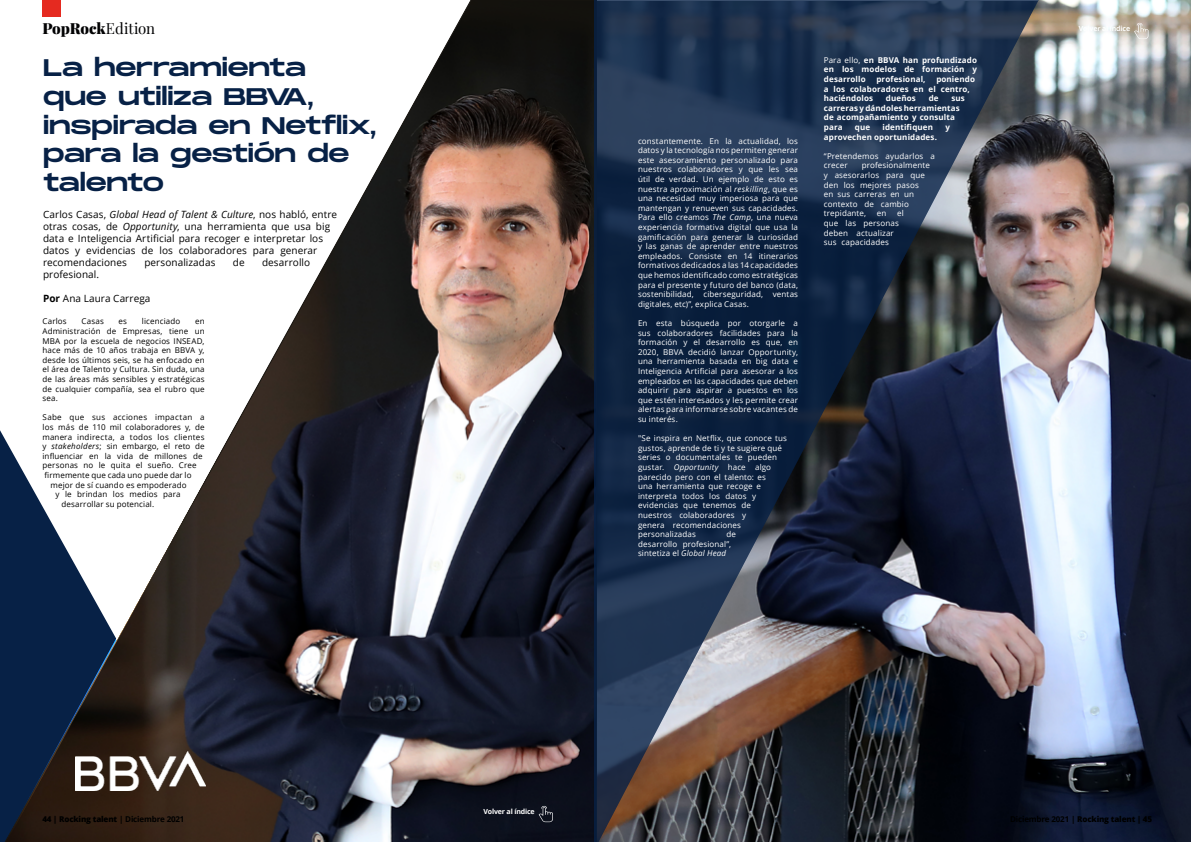
<style>
.page{position:relative;width:1191px;height:842px;background:#fff}
.page>*{position:absolute;margin:0;border:0;box-sizing:border-box;transform-origin:0 0}
.t1{font:24px/28.8px "Monument Extended";letter-spacing:-.01em;color:#072146}
.t2{font:900 15px "Playfair Display";letter-spacing:-.01em;color:#020203}
.t3{font:10px/12px "Open Sans";letter-spacing:.005em;color:#000}
.t4{font:8px/9.6px "Open Sans";letter-spacing:.015em;color:#fff}
.t5{font:8px/9.6px "Open Sans";letter-spacing:.015em;color:#000;text-align:justify}
.t6{font:700 8px/9.6px "Open Sans";letter-spacing:.015em;color:#fff}
.t7{font:8px "Open Sans";letter-spacing:.035em;color:#000}
.t8{font:800 8px "Open Sans";letter-spacing:-.02em;color:#000}
.t9{font:700 7px "Open Sans";letter-spacing:-.02em;color:#fff}
.s1{font-weight:400}
.s2{font-style:italic}
.s3{font-weight:700}
</style>
<div class="page">
<svg style="left:42px;top:0;width:552px;height:842px"></svg>
<svg style="left:0;top:383px;width:258px;height:459px"></svg>
<img style="left:75px;top:752px;width:130px;height:39px">
<img style="left:598px;top:0;width:593px;height:842px">
<svg style="left:1134px;top:23px;width:14px;height:16px"></svg>
<svg style="left:539px;top:806px;width:14px;height:16px"></svg>
<h2 class="t2" style="left:42px;top:16px;width:114px">PopRock<span class="s1">Edition</span></h2>
<h1 class="t1" style="left:43px;top:53px;width:335px">La herramienta<br>que utiliza BBVA, inspirada en Netflix, para la gestión de talento</h1>
<p class="t3" style="left:43px;top:208px;width:295px">Carlos Casas, <span class="s2">Global Head of Talent &amp; Culture</span>, nos habló, entre otras cosas, de <span class="s2">Opportunity</span>, una herramienta que usa big data e Inteligencia Artificial para recoger e interpretar los datos y evidencias de los colaboradores para generar recomendaciones</p>
<p class="t3" style="left:144px;top:256px;width:73px">personalizadas</p>
<p class="t3" style="left:233px;top:256px;width:13px">de</p>
<p class="t3" style="left:262px;top:256px;width:50px">desarrollo</p>
<p class="t3" style="left:43px;top:268px;width:57px">profesional.</p>
<p class="t3" style="left:43px;top:292px;width:109px"><span class="s3">Por</span> Ana Laura Carrega</p>
<p class="t5" style="left:43px;top:316px;width:26px">Carlos</p>
<p class="t5" style="left:82px;top:316px;width:24px">Casas</p>
<p class="t5" style="left:119px;top:316px;width:10px">es</p>
<p class="t5" style="left:142px;top:316px;width:40px">licenciado</p>
<p class="t5" style="left:43px;top:316px;width:164px;text-indent:152px">en Administración de Empresas, tiene un MBA por la escuela de negocios INSEAD, hace más de 10 años trabaja en BBVA y, desde los últimos seis, se ha enfocado en el área de Talento y Cultura. Sin duda, una de las áreas más sensibles y estratégicas de cualquier compañía, sea el rubro que sea.</p>
<p class="t7" style="left:43px;top:412px;width:163px">Sabe que sus acciones impactan a</p>
<p class="t5" style="left:43px;top:422px;width:164px">los más de 110 mil colaboradores y, de</p>
<p class="t7" style="left:43px;top:431px;width:164px">manera indirecta, a todos los clientes</p>
<p class="t5" style="left:43px;top:441px;width:163px">y <span class="s2">stakeholders</span>; sin embargo, el reto de</p>
<p class="t5" style="left:43px;top:451px;width:162px">influenciar en la vida de millones de</p>
<p class="t5" style="left:43px;top:460px;width:156px">personas no le quita el sueño. Cree</p>
<p class="t5" style="left:45px;top:470px;width:149px">firmemente que cada uno puede dar lo</p>
<p class="t5" style="left:51px;top:480px;width:138px">mejor de sí cuando es empoderado</p>
<p class="t5" style="left:56px;top:489px;width:126px">y le brindan los medios para</p>
<p class="t5" style="left:62px;top:499px;width:94px">desarrollar su potencial.</p>
<p class="t4" style="left:638px;top:136px;width:162px;text-align:justify">constantemente. En la actualidad, los datos y la tecnología nos permiten generar este asesoramiento personalizado para nuestros colaboradores y que les sea útil de verdad. Un ejemplo de esto es nuestra aproximación al <span class="s2">reskilling</span>, que es una necesidad muy imperiosa para que mantengan y renueven sus capacidades.<br>Para ello creamos <span class="s2">The Camp</span>, una nueva experiencia formativa digital que usa la gamificación para generar la curiosidad y las ganas de aprender entre nuestros empleados. Consiste en 14 itinerarios formativos dedicados a las 14 capacidades que hemos identificado como estratégicas para el presente y futuro del banco (data, sostenibilidad, ciberseguridad, ventas digitales, etc)”, explica Casas.</p>
<p class="t4" style="left:638px;top:318px;width:162px;text-align:justify">En esta búsqueda por otorgarle a sus colaboradores facilidades para la formación y el desarrollo es que, en 2020, BBVA decidió lanzar Opportunity, una herramienta basada en big data e Inteligencia Artificial para asesorar a los empleados en las capacidades que deben adquirir para aspirar a puestos en los que estén interesados y les permite crear alertas para informarse sobre vacantes de su interés.</p>
<p class="t4" style="left:638px;top:433px;width:150px">"Se inspira en Netflix, que conoce tus gustos, aprende de ti y te sugiere qué series o documentales te pueden gustar. <span class="s2">Opportunity</span> hace algo parecido pero con el talento: es<br>una herramienta que recoge e interpreta todos los datos y evidencias que tenemos de<br>nuestros colaboradores y<br>genera recomendaciones personalizadas</p>
<p class="t4" style="left:638px;top:529px;width:99px;text-indent:88px">de desarrollo profesional”, sintetiza el <span class="s2">Global Head</span></p>
<p class="t6" style="left:824px;top:55px;width:155px;text-align:justify"><span class="s1">Para ello,</span> en BBVA han profundizado en los modelos de formación y desarrollo</p>
<p class="t6" style="left:876px;top:74px;width:51px">profesional,</p>
<p class="t6" style="left:824px;top:74px;width:153px;text-indent:112px">poniendo a los colaboradores en el centro, haciéndolos</p>
<p class="t6" style="left:886px;top:93px;width:31px">dueños</p>
<p class="t6" style="left:928px;top:93px;width:11px">de</p>
<p class="t6" style="left:824px;top:93px;width:142px;text-indent:127px">sus carreras y dándoles herramientas de acompañamiento y consulta para</p>
<p class="t6" style="left:855px;top:122px;width:17px">que</p>
<p class="t6" style="left:882px;top:122px;width:52px">identifiquen</p>
<p class="t6" style="left:945px;top:122px;width:6px">y</p>
<p class="t6" style="left:824px;top:132px;width:115px">aprovechen oportunidades.</p>
<p class="t4" style="left:824px;top:151px;width:112px">“Pretendemos ayudarlos a crecer</p>
<p class="t4" style="left:824px;top:161px;width:107px;text-indent:38px">profesionalmente y asesorarlos para que den los mejores pasos en sus carreras en un contexto de cambio trepidante,</p>
<p class="t4" style="left:824px;top:209px;width:82px;text-indent:73px">el que las personas deben actualizar sus capacidades</p>
<p class="t4" style="left:877px;top:209px;width:11px">en</p>
<p class="t9" style="left:1079px;top:23px;width:53px">Volver al índice</p>
<p class="t9" style="left:483px;top:806px;width:53px">Volver al índice</p>
<p class="t8" style="left:42px;top:813px;width:144px">44 | Rocking talent <span class="s3">| Diciembre 2021</span></p>
<p class="t8" style="left:1010px;top:813px;width:144px"><span class="s3">Diciembre 2021 |</span> Rocking talent | 45</p>
</div>
